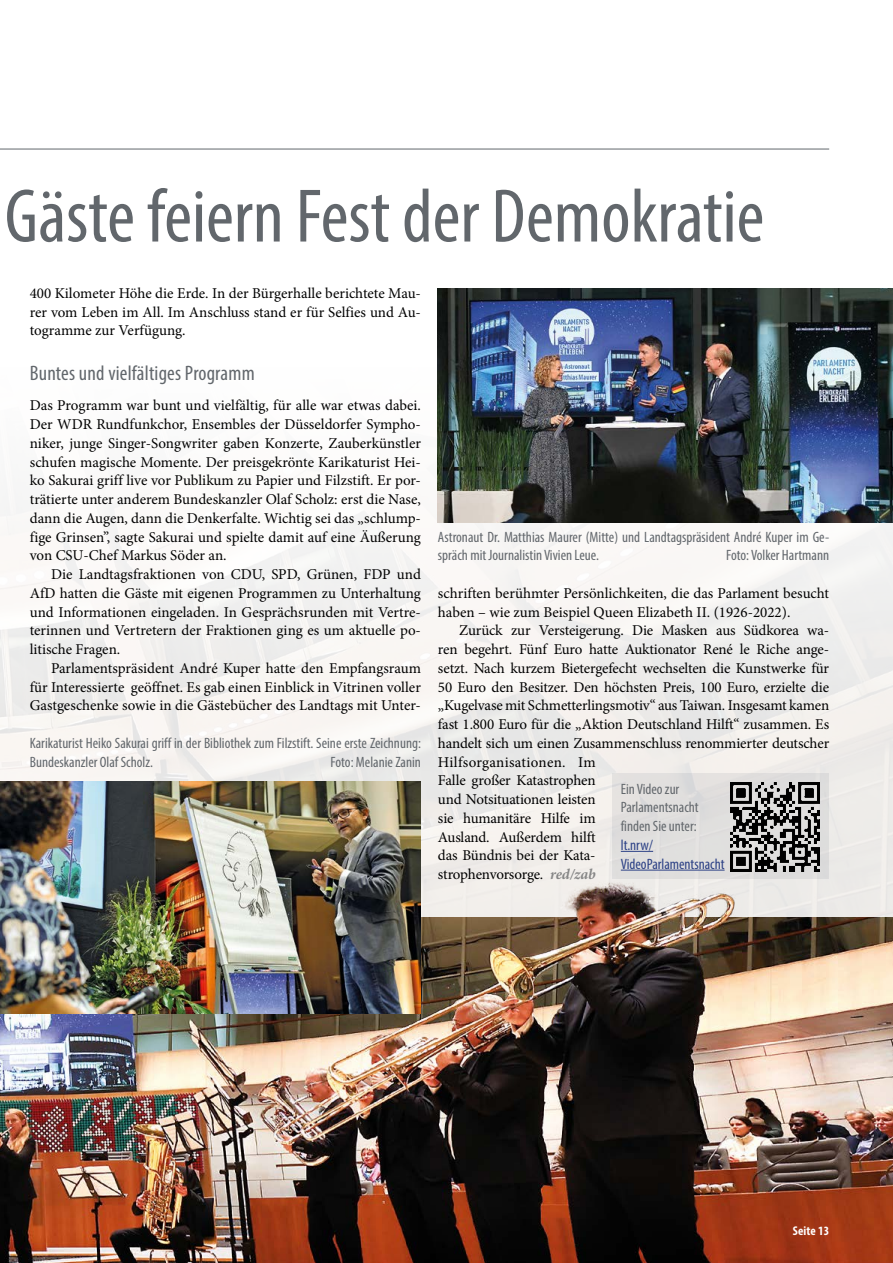
<style>
.page{position:relative;width:893px;height:1263px;background:#fff}
.page>*{position:absolute;margin:0;border:0;box-sizing:border-box;transform-origin:0 0}
.t1{font:condensed 76.5px "Myriad Pro";color:#62676c}
.Zwischenhead{font:condensed 21px "Myriad Pro";letter-spacing:.01em;color:#62676c}
.Fließtext{font:15px/18.8px "Minion Pro";letter-spacing:-.01em;color:#000;text-align:justify}
.Fließtext_ohne_Einzug{font:15px/18.8px "Minion Pro";letter-spacing:-.005em;color:#000;text-align:justify}
.BU{font:condensed 15px/18.8px "Myriad Pro";color:#62676c}
.Infokasten{font:condensed 15px/18.8px "Myriad Pro";color:#62676c}
.t2{font:700 condensed 12.75px "Myriad Pro";letter-spacing:.01em;color:#fff}
.s1{font-weight:700;font-style:italic;color:#878787}
.s2{color:#2c4186}
</style>
<div class="page">
<div style="left:0;top:128px;width:893px;height:789px;background:linear-gradient(to bottom,#fff,#eeebe8)"></div>
<hr style="left:0;top:149px;width:829px;height:1px;background:#62676c">
<img style="left:438px;top:288px;width:455px;height:235px">
<div style="left:613px;top:773px;width:216px;height:106px;background:#e0dfdd"></div>
<hr style="left:621px;top:851px;width:32px;height:1px;background:#2c4186">
<img style="left:731px;top:783px;width:89px;height:77px">
<img style="left:0;top:782px;width:421px;height:78px">
<img style="left:0;top:860px;width:893px;height:403px">
<h1 class="t1" style="left:5px;top:170px;width:761px">Gäste feiern Fest der Demokratie</h1>
<p class="Fließtext" style="left:30px;top:284px;width:393px">400 Kilometer Höhe die Erde. In der Bürgerhalle berichtete Mau&shy;rer vom Leben im All. Im Anschluss stand er für Selfies und Au&shy;togramme zur Verfügung.</p>
<p class="Zwischenhead" style="left:30px;top:361px;width:226px">Buntes und vielfältiges Programm</p>
<p class="Fließtext_ohne_Einzug" style="left:30px;top:396px;width:393px">Das Programm war bunt und vielfältig, für alle war etwas dabei.<br>Der WDR Rundfunkchor, Ensembles der Düsseldorfer Sympho&shy;niker, junge Singer-Songwriter gaben Konzerte, Zauberkünstler schufen magische Momente. Der preisgekrönte Karikaturist Hei&shy;ko Sakurai griff live vor Publikum zu Papier und Filzstift. Er por&shy;trätierte unter anderem Bundeskanzler Olaf Scholz: erst die Nase, dann die Augen, dann die Denkerfalte. Wichtig sei das „schlump&shy;fige Grinsen”, sagte Sakurai und spielte damit auf eine Äußerung von CSU-Chef Markus Söder an.</p>
<p class="Fließtext" style="left:30px;top:565px;width:393px;text-indent:21px">Die Landtagsfraktionen von CDU, SPD, Grünen, FDP und AfD hatten die Gäste mit eigenen Programmen zu Unterhaltung und Informationen eingeladen. In Gesprächsrunden mit Vertre&shy;terinnen und Vertretern der Fraktionen ging es um aktuelle po&shy;litische Fragen.</p>
<p class="Fließtext" style="left:30px;top:659px;width:393px;text-indent:21px">Parlamentspräsident André Kuper hatte den Empfangsraum für Interessierte geöffnet. Es gab einen Einblick in Vitrinen voller Gastgeschenke sowie in die Gästebücher des Landtags mit Unter-</p>
<p class="BU" style="left:30px;top:733px;width:393px">Karikaturist Heiko Sakurai griff in der Bibliothek zum Filzstift. Seine erste Zeichnung:<br>Bundeskanzler Olaf Scholz.</p>
<p class="BU" style="left:331px;top:752px;width:92px">Foto: Melanie Zanin</p>
<p class="BU" style="left:438px;top:527px;width:393px">Astronaut Dr. Matthias Maurer (Mitte) und Landtagspräsident André Kuper im Ge&shy;spräch mit Journalistin Vivien Leue.</p>
<p class="BU" style="left:726px;top:546px;width:105px">Foto: Volker Hartmann</p>
<p class="Fließtext" style="left:438px;top:584px;width:393px">schriften berühmter Persönlichkeiten, die das Parlament besucht haben – wie zum Beispiel Queen Elizabeth II. (1926-2022).</p>
<p class="Fließtext" style="left:438px;top:621px;width:393px;text-align:left;text-indent:21px">Zurück zur Versteigerung. Die Masken aus Südkorea wa&shy;ren begehrt. Fünf Euro hatte Auktionator René le Riche ange&shy;setzt. Nach kurzem Bietergefecht wechselten die Kunstwerke für 50 Euro den Besitzer. Den höchsten Preis, 100 Euro, erzielte die „Kugelvase mit Schmetterlingsmotiv“ aus Taiwan. Insgesamt kamen fast 1.800 Euro für die „Aktion Deutschland Hilft“ zusammen. Es handelt sich um einen Zusammenschluss renommierter deutscher Hilfsorganisationen. Im<br>Falle großer Katastrophen<br>und Notsituationen leisten<br>sie humanitäre Hilfe im<br>Ausland. Außerdem hilft<br>das Bündnis bei der Kata-<br>strophenvorsorge. <span class="s1">red/zab</span></p>
<p class="Infokasten" style="left:621px;top:779px;width:105px">Ein Video zur<br>Parlamentsnacht finden Sie unter: <span class="s2">lt.nrw/<br>VideoParlamentsnacht</span></p>
<p class="t2" style="left:793px;top:1222px;width:38px">Seite 13</p>
</div>
